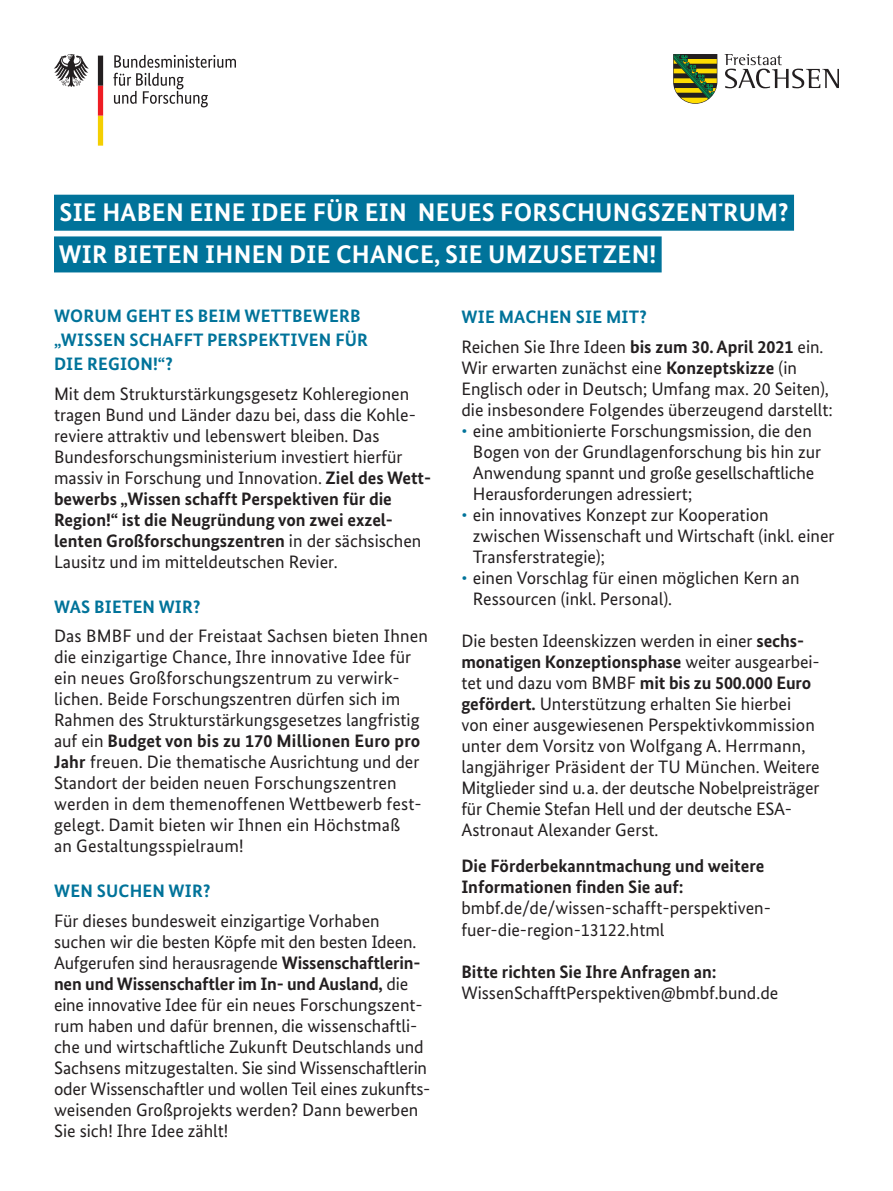
<style>
.page{position:relative;width:893px;height:1191px;background:#fff}
.page>*{position:absolute;margin:0;border:0;box-sizing:border-box;transform-origin:0 0}
.t1{font:700 25.5px/41.7px "Bundes Sans";letter-spacing:.01em;color:#fff}
.t2{font:18px/21px "Bundes Sans";color:#231f20}
.t3{font:700 18px/24px "Bundes Sans";letter-spacing:.01em;color:#00739a}
.t4{font:700 18px/21px "Bundes Sans";color:#231f20}
.s1{font-weight:700}
.s2{font-weight:700;color:#00739a}
.s3{color:#00739a}
</style>
<div class="page">
<svg style="left:113px;top:55px;width:123px;height:52px"></svg>
<svg style="left:54px;top:54px;width:35px;height:33px"></svg>
<svg style="left:98px;top:56px;width:5px;height:90px"></svg>
<svg style="left:724px;top:54px;width:115px;height:34px"></svg>
<svg style="left:673px;top:54px;width:44px;height:50px;background:#777f34"></svg>
<div style="left:54px;top:195px;width:740px;height:36px;background:#00739a"></div>
<div style="left:54px;top:236px;width:608px;height:36px;background:#00739a"></div>
<h1 class="t1" style="left:59px;top:191px;width:731px">SIE HABEN EINE IDEE FÜR EIN NEUES FORSCHUNGSZENTRUM?<br>WIR BIETEN IHNEN DIE CHANCE, SIE UMZUSETZEN!</h1>
<p class="t3" style="left:54px;top:304px;width:316px">WORUM GEHT ES BEIM WETTBEWERB „WISSEN SCHAFFT PERSPEKTIVEN FÜR<br>DIE REGION!“?</p>
<p class="t2" style="left:54px;top:383px;width:379px">Mit dem Strukturstärkungsgesetz Kohleregionen tragen Bund und Länder dazu bei, dass die Kohle&shy;reviere attraktiv und lebenswert bleiben. Das Bundesforschungsministerium investiert hierfür massiv in Forschung und Innovation. <span class="s1">Ziel des Wett&shy;bewerbs „Wissen schafft Perspektiven für die Region!“ ist die Neugründung von zwei exzel&shy;lenten Großforschungszentren</span> in der sächsischen Lausitz und im mitteldeutschen Revier.</p>
<p class="t3" style="left:54px;top:594px;width:148px">WAS BIETEN WIR?</p>
<p class="t2" style="left:54px;top:625px;width:375px">Das BMBF und der Freistaat Sachsen bieten Ihnen die einzigartige Chance, Ihre innovative Idee für ein neues Großforschungszentrum zu verwirk&shy;lichen. Beide Forschungszentren dürfen sich im Rahmen des Strukturstärkungsgesetzes langfristig auf ein <span class="s1">Budget von bis zu 170 Millionen Euro pro Jahr</span> freuen. Die thematische Ausrichtung und der Standort der beiden neuen Forschungszentren werden in dem themenoffenen Wettbewerb fest&shy;gelegt. Damit bieten wir Ihnen ein Höchstmaß<br>an Gestaltungsspielraum!</p>
<p class="t3" style="left:54px;top:879px;width:158px">WEN SUCHEN WIR?</p>
<p class="t2" style="left:54px;top:910px;width:378px">Für dieses bundesweit einzigartige Vorhaben suchen wir die besten Köpfe mit den besten Ideen.<br>Aufgerufen sind herausragende <span class="s1">Wissenschaftlerin&shy;nen und Wissenschaftler im In- und Ausland,</span> die eine innovative Idee für ein neues Forschungszent&shy;rum haben und dafür brennen, die wissenschaftli&shy;che und wirtschaftliche Zukunft Deutschlands und Sachsens mitzugestalten. Sie sind Wissenschaftlerin oder Wissenschaftler und wollen Teil eines zukunfts&shy;weisenden Großprojekts werden? Dann bewerben Sie sich! Ihre Idee zählt!</p>
<p class="t2" style="left:461px;top:302px;width:364px;line-height:29.4px"><span class="s2">WIE MACHEN SIE MIT?<br></span>Reichen Sie Ihre Ideen <span class="s1">bis zum 30. April 2021</span> ein.</p>
<p class="t2" style="left:461px;top:357px;width:373px">Wir erwarten zunächst eine <span class="s1">Konzeptskizze</span> (in<br>Englisch oder in Deutsch; Umfang max. 20 Seiten), die insbesondere Folgendes überzeugend darstellt:</p>
<p class="t2" style="left:473px;top:420px;width:350px;text-indent:-12px"><span class="s3">•</span> eine ambitionierte Forschungsmission, die den Bogen von der Grundlagenforschung bis hin zur Anwendung spannt und große gesellschaftliche Herausforderungen adressiert;</p>
<p class="t2" style="left:473px;top:504px;width:363px;text-indent:-12px"><span class="s3">•</span> ein innovatives Konzept zur Kooperation zwischen Wissenschaft und Wirtschaft (inkl. einer<br>Transferstrategie);</p>
<p class="t2" style="left:473px;top:567px;width:328px;text-indent:-12px"><span class="s3">•</span> einen Vorschlag für einen möglichen Kern an<br>Ressourcen (inkl. Personal).</p>
<p class="t2" style="left:461px;top:630px;width:360px">Die besten Ideenskizzen werden in einer <span class="s1">sechs&shy;monatigen Konzeptionsphase</span> weiter ausgearbei&shy;tet und dazu vom BMBF <span class="s1">mit bis zu 500.000 Euro gefördert.</span> Unterstützung erhalten Sie hierbei von einer ausgewiesenen Perspektivkommission unter dem Vorsitz von Wolfgang A. Herrmann, langjähriger Präsident der TU München. Weitere Mitglieder sind u.a. der deutsche Nobelpreisträger für Chemie Stefan Hell und der deutsche ESA-Astronaut Alexander Gerst.</p>
<p class="t4" style="left:461px;top:855px;width:304px">Die Förderbekanntmachung und weitere<br>Informationen finden Sie auf:</p>
<p class="t2" style="left:461px;top:897px;width:309px">bmbf.de/de/wissen-schafft-perspektiven&shy;fuer-die-region-13122.html</p>
<p class="t4" style="left:461px;top:960px;width:257px">Bitte richten Sie Ihre Anfragen an:</p>
<p class="t2" style="left:461px;top:981px;width:318px">WissenSchafftPerspektiven@bmbf.bund.de</p>
</div>
